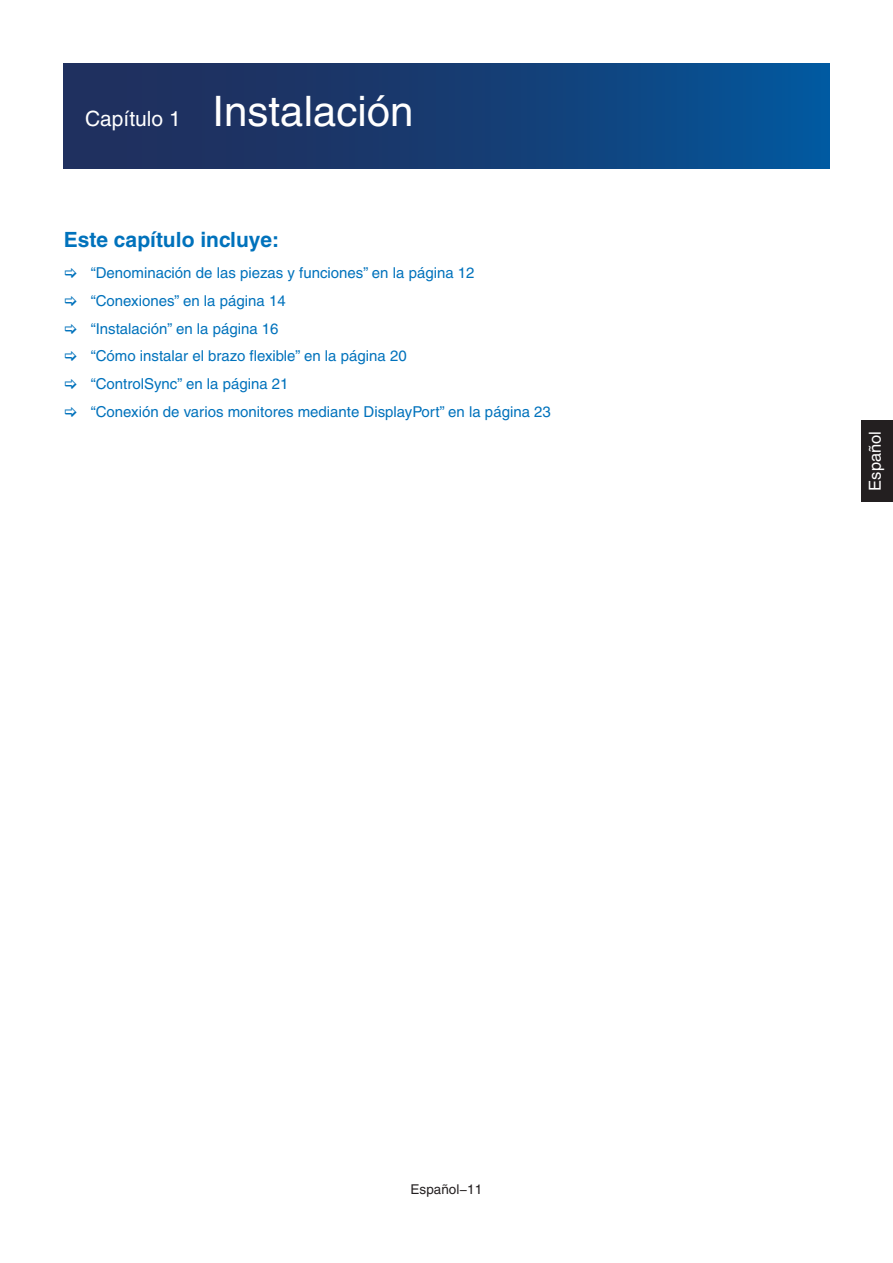
<style>
.page{position:relative;width:893px;height:1263px;background:#fff}
.page>*{position:absolute;margin:0;border:0;box-sizing:border-box;transform-origin:0 0}
.t1{font:42px "Helvetica";color:#fff}
.Head_3{font:700 21px "Helvetica";color:#0072bc}
.t2{font:16.5px "Helvetica";color:#fff}
.t3{font:15px "Helvetica";color:#0072bc}
.t4{font:13.5px "Helvetica";color:#231f20}
.s1{font-size:21px}
</style>
<div class="page">
<div style="left:861px;top:420px;width:32px;height:81px;background:#231f20"></div>
<div style="left:64px;top:64px;width:765px;height:104px;background:linear-gradient(to right,#242954,#055497)"></div>
<p class="t1" style="left:85px;top:87px;width:330px"><span class="s1">Capítulo 1</span> Instalación</p>
<p class="Head_3" style="left:64px;top:226px;width:217px">Este capítulo incluye:</p>
<p class="t3" style="left:91px;top:264px;width:385px">“Denominación de las piezas y funciones” en la página 12</p>
<p class="t3" style="left:91px;top:292px;width:196px">“Conexiones” en la página 14</p>
<p class="t3" style="left:91px;top:320px;width:189px">“Instalación” en la página 16</p>
<p class="t3" style="left:91px;top:347px;width:317px">“Cómo instalar el brazo flexible” en la página 20</p>
<p class="t3" style="left:91px;top:375px;width:199px">“ControlSync” en la página 21</p>
<p class="t3" style="left:91px;top:403px;width:462px">“Conexión de varios monitores mediante DisplayPort” en la página 23</p>
<p class="t4" style="left:411px;top:1181px;width:73px">Español−11</p>
<p class="t2" style="left:865px;top:491px;width:61px;rotate:-90deg">Español</p>
</div>
